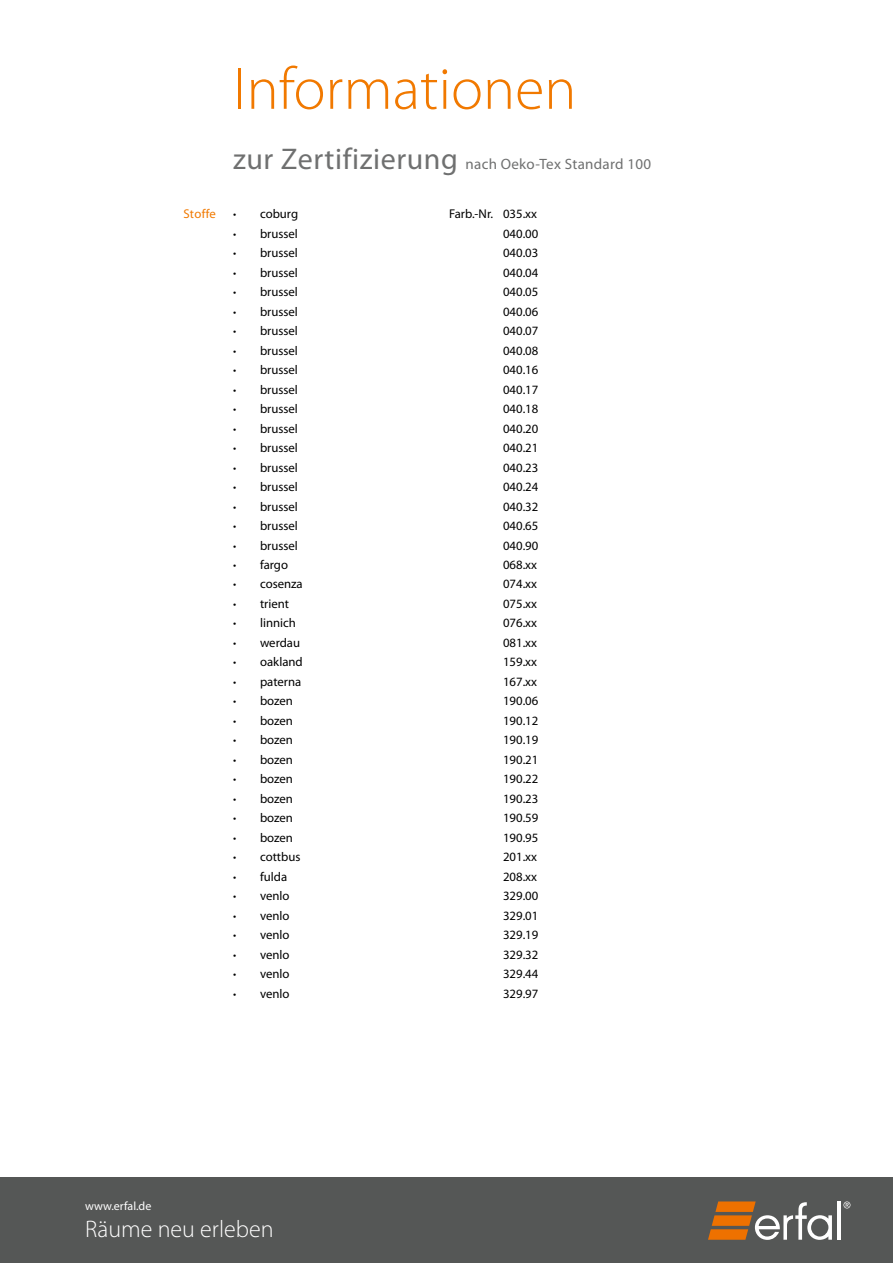
<style>
.page{position:relative;width:893px;height:1263px;background:#fff}
.page>*{position:absolute;margin:0;border:0;box-sizing:border-box;transform-origin:0 0}
.t1{font:300 60px "Myriad Pro";color:#f17900}
.t2{font:300 24px "Myriad Pro";color:#fff}
.t3{font:15px "Myriad Pro";letter-spacing:.02em;color:#6f7070}
.t4{font:12.75px "Myriad Pro";color:#000}
.t5{font:12.75px "Myriad Pro";letter-spacing:.02em;color:#f17900}
.t6{font:12px "Myriad Pro";color:#fff}
.s1{font-size:30px}
.s2{font-weight:300}
</style>
<div class="page">
<div style="left:0;top:1177px;width:893px;height:86px;background:#555756"></div>
<hr style="left:837px;top:1201px;width:3px;height:39px;background:#fff">
<svg style="left:843px;top:1201px;width:7px;height:7px"></svg>
<svg style="left:708px;top:1201px;width:124px;height:39px"></svg>
<p class="t5" style="left:183px;top:206px;width:34px">Stoffe</p>
<h1 class="t1" style="left:233px;top:53px;width:345px">Informationen</h1>
<p class="t3" style="left:233px;top:154px;width:420px"><span class="s1">zur Zertifizierung</span> nach Oeko-Tex Standard 100</p>
<p class="t4" style="left:233px;top:206px;width:67px"><span class="s2">•</span> coburg</p>
<p class="t4" style="left:449px;top:206px;width:90px">Farb.-Nr. 035.xx</p>
<p class="t4" style="left:233px;top:225px;width:66px"><span class="s2">•</span> brussel</p>
<p class="t4" style="left:503px;top:225px;width:37px">040.00</p>
<p class="t4" style="left:233px;top:245px;width:66px"><span class="s2">•</span> brussel</p>
<p class="t4" style="left:503px;top:245px;width:37px">040.03</p>
<p class="t4" style="left:233px;top:264px;width:66px"><span class="s2">•</span> brussel</p>
<p class="t4" style="left:503px;top:264px;width:37px">040.04</p>
<p class="t4" style="left:233px;top:284px;width:66px"><span class="s2">•</span> brussel</p>
<p class="t4" style="left:503px;top:284px;width:37px">040.05</p>
<p class="t4" style="left:233px;top:303px;width:66px"><span class="s2">•</span> brussel</p>
<p class="t4" style="left:503px;top:303px;width:37px">040.06</p>
<p class="t4" style="left:233px;top:323px;width:66px"><span class="s2">•</span> brussel</p>
<p class="t4" style="left:503px;top:323px;width:37px">040.07</p>
<p class="t4" style="left:233px;top:342px;width:66px"><span class="s2">•</span> brussel</p>
<p class="t4" style="left:503px;top:342px;width:37px">040.08</p>
<p class="t4" style="left:233px;top:362px;width:66px"><span class="s2">•</span> brussel</p>
<p class="t4" style="left:503px;top:362px;width:37px">040.16</p>
<p class="t4" style="left:233px;top:381px;width:66px"><span class="s2">•</span> brussel</p>
<p class="t4" style="left:503px;top:381px;width:37px">040.17</p>
<p class="t4" style="left:233px;top:401px;width:66px"><span class="s2">•</span> brussel</p>
<p class="t4" style="left:503px;top:401px;width:37px">040.18</p>
<p class="t4" style="left:233px;top:420px;width:66px"><span class="s2">•</span> brussel</p>
<p class="t4" style="left:503px;top:420px;width:37px">040.20</p>
<p class="t4" style="left:233px;top:440px;width:66px"><span class="s2">•</span> brussel</p>
<p class="t4" style="left:503px;top:440px;width:37px">040.21</p>
<p class="t4" style="left:233px;top:459px;width:66px"><span class="s2">•</span> brussel</p>
<p class="t4" style="left:503px;top:459px;width:37px">040.23</p>
<p class="t4" style="left:233px;top:479px;width:66px"><span class="s2">•</span> brussel</p>
<p class="t4" style="left:503px;top:479px;width:37px">040.24</p>
<p class="t4" style="left:233px;top:498px;width:66px"><span class="s2">•</span> brussel</p>
<p class="t4" style="left:503px;top:498px;width:37px">040.32</p>
<p class="t4" style="left:233px;top:518px;width:66px"><span class="s2">•</span> brussel</p>
<p class="t4" style="left:503px;top:518px;width:37px">040.65</p>
<p class="t4" style="left:233px;top:537px;width:66px"><span class="s2">•</span> brussel</p>
<p class="t4" style="left:503px;top:537px;width:37px">040.90</p>
<p class="t4" style="left:233px;top:557px;width:57px"><span class="s2">•</span> fargo</p>
<p class="t4" style="left:503px;top:557px;width:36px">068.xx</p>
<p class="t4" style="left:233px;top:576px;width:71px"><span class="s2">•</span> cosenza</p>
<p class="t4" style="left:503px;top:576px;width:36px">074.xx</p>
<p class="t4" style="left:233px;top:596px;width:58px"><span class="s2">•</span> trient</p>
<p class="t4" style="left:503px;top:596px;width:36px">075.xx</p>
<p class="t4" style="left:233px;top:615px;width:64px"><span class="s2">•</span> linnich</p>
<p class="t4" style="left:503px;top:615px;width:36px">076.xx</p>
<p class="t4" style="left:233px;top:635px;width:69px"><span class="s2">•</span> werdau</p>
<p class="t4" style="left:503px;top:635px;width:36px">081.xx</p>
<p class="t4" style="left:233px;top:654px;width:71px"><span class="s2">•</span> oakland</p>
<p class="t4" style="left:503px;top:654px;width:36px">159.xx</p>
<p class="t4" style="left:233px;top:674px;width:70px"><span class="s2">•</span> paterna</p>
<p class="t4" style="left:503px;top:674px;width:36px">167.xx</p>
<p class="t4" style="left:233px;top:693px;width:62px"><span class="s2">•</span> bozen</p>
<p class="t4" style="left:503px;top:693px;width:37px">190.06</p>
<p class="t4" style="left:233px;top:713px;width:62px"><span class="s2">•</span> bozen</p>
<p class="t4" style="left:503px;top:713px;width:37px">190.12</p>
<p class="t4" style="left:233px;top:732px;width:62px"><span class="s2">•</span> bozen</p>
<p class="t4" style="left:503px;top:732px;width:37px">190.19</p>
<p class="t4" style="left:233px;top:752px;width:62px"><span class="s2">•</span> bozen</p>
<p class="t4" style="left:503px;top:752px;width:37px">190.21</p>
<p class="t4" style="left:233px;top:771px;width:62px"><span class="s2">•</span> bozen</p>
<p class="t4" style="left:503px;top:771px;width:37px">190.22</p>
<p class="t4" style="left:233px;top:791px;width:62px"><span class="s2">•</span> bozen</p>
<p class="t4" style="left:503px;top:791px;width:37px">190.23</p>
<p class="t4" style="left:233px;top:810px;width:62px"><span class="s2">•</span> bozen</p>
<p class="t4" style="left:503px;top:810px;width:37px">190.59</p>
<p class="t4" style="left:233px;top:830px;width:62px"><span class="s2">•</span> bozen</p>
<p class="t4" style="left:503px;top:830px;width:37px">190.95</p>
<p class="t4" style="left:233px;top:849px;width:69px"><span class="s2">•</span> cottbus</p>
<p class="t4" style="left:503px;top:849px;width:36px">201.xx</p>
<p class="t4" style="left:233px;top:869px;width:56px"><span class="s2">•</span> fulda</p>
<p class="t4" style="left:503px;top:869px;width:36px">208.xx</p>
<p class="t4" style="left:233px;top:888px;width:58px"><span class="s2">•</span> venlo</p>
<p class="t4" style="left:503px;top:888px;width:37px">329.00</p>
<p class="t4" style="left:233px;top:908px;width:58px"><span class="s2">•</span> venlo</p>
<p class="t4" style="left:503px;top:908px;width:37px">329.01</p>
<p class="t4" style="left:233px;top:927px;width:58px"><span class="s2">•</span> venlo</p>
<p class="t4" style="left:503px;top:927px;width:37px">329.19</p>
<p class="t4" style="left:233px;top:947px;width:58px"><span class="s2">•</span> venlo</p>
<p class="t4" style="left:503px;top:947px;width:37px">329.32</p>
<p class="t4" style="left:233px;top:966px;width:58px"><span class="s2">•</span> venlo</p>
<p class="t4" style="left:503px;top:966px;width:37px">329.44</p>
<p class="t4" style="left:233px;top:986px;width:58px"><span class="s2">•</span> venlo</p>
<p class="t4" style="left:503px;top:986px;width:37px">329.97</p>
<p class="t6" style="left:85px;top:1199px;width:68px">www.erfal.de</p>
<h2 class="t2" style="left:85px;top:1215px;width:190px">Räume neu erleben</h2>
</div>
